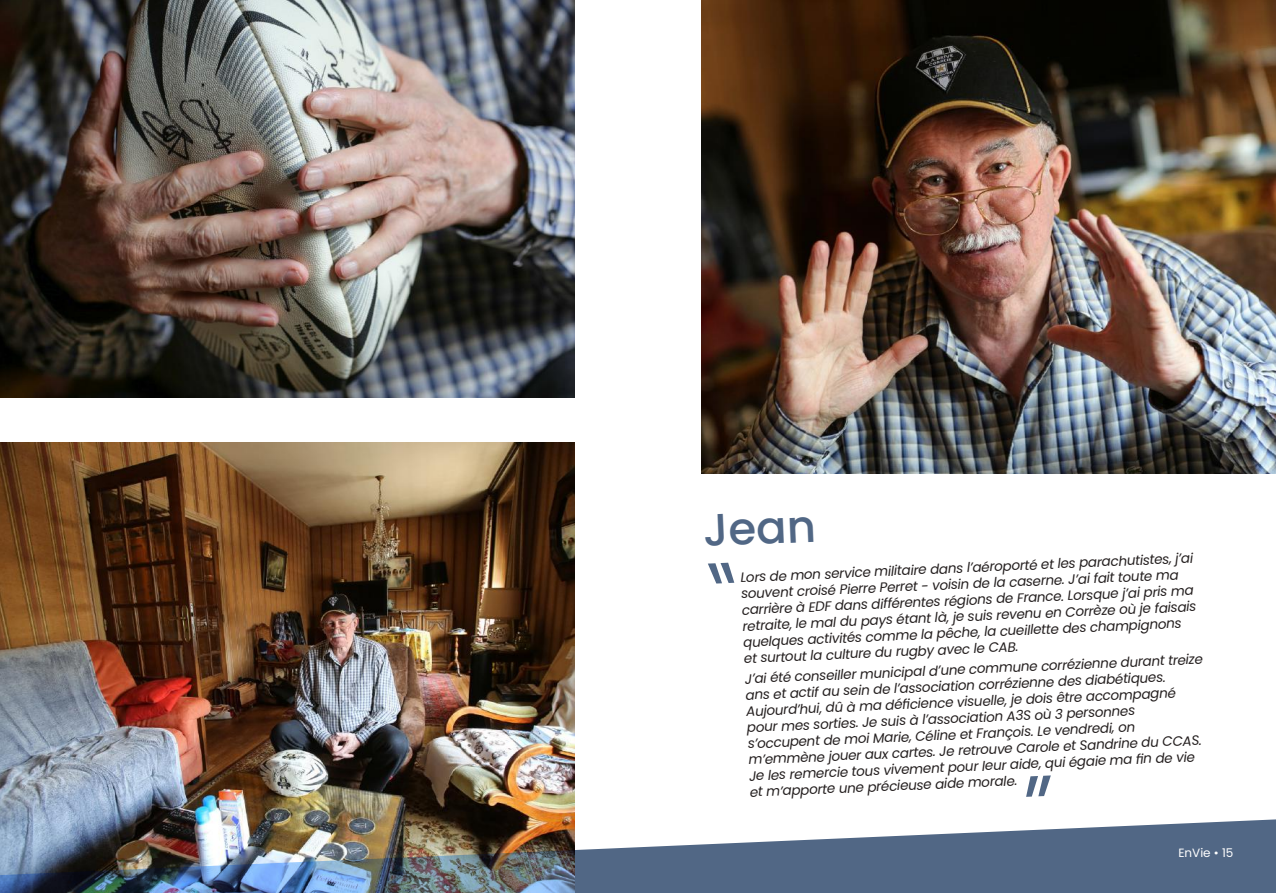
<style>
.page{position:relative;width:1276px;height:893px;background:#fff}
.page>*{position:absolute;margin:0;border:0;box-sizing:border-box;transform-origin:0 0}
.t1{font:500 45px "Poppins";color:#516785}
.t2{font:italic 13.5px/16px "Poppins";color:#241f1f}
.t3{font:12px "Poppins";color:#fff}
</style>
<div class="page">
<svg style="left:708px;top:563px;width:26px;height:20px"></svg>
<img style="left:0;top:442px;width:574px;height:375px">
<img style="left:0;top:0;width:574px;height:398px">
<img style="left:702px;top:0;width:574px;height:473px">
<svg style="left:1026px;top:775px;width:25px;height:22px"></svg>
<img style="left:0;top:817px;width:1276px;height:76px">
<h1 class="t1" style="left:701px;top:505px;width:114px;rotate:-3deg">Jean</h1>
<p class="t2" style="left:739px;top:572px;width:456px;rotate:-3deg">Lors de mon service militaire dans l’aéroporté et les parachutistes, j’ai souvent croisé Pierre Perret - voisin de la caserne. J’ai fait toute ma carrière à EDF dans différentes régions de France. Lorsque j’ai pris ma retraite, le mal du pays étant là, je suis revenu en Corrèze où je faisais quelques activités comme la pêche, la cueillette des champignons et surtout la culture du rugby avec le CAB.</p>
<p class="t2" style="left:743px;top:673px;width:461px;rotate:-3deg">J’ai été conseiller municipal d’une commune corrézienne durant treize ans et actif au sein de l’association corrézienne des diabétiques.<br>Aujourd’hui, dû à ma défi cience visuelle, je dois être accompagné pour mes sorties. Je suis à l’association A3S où 3 personnes s’occupent de moi Marie, Céline et François. Le vendredi, on m’emmène jouer aux cartes. Je retrouve Carole et Sandrine du CCAS.<br>Je les remercie tous vivement pour leur aide, qui égaie ma fi n de vie et m’apporte une précieuse aide morale.</p>
<p class="t3" style="left:1178px;top:846px;width:57px">EnVie • 15</p>
</div>
